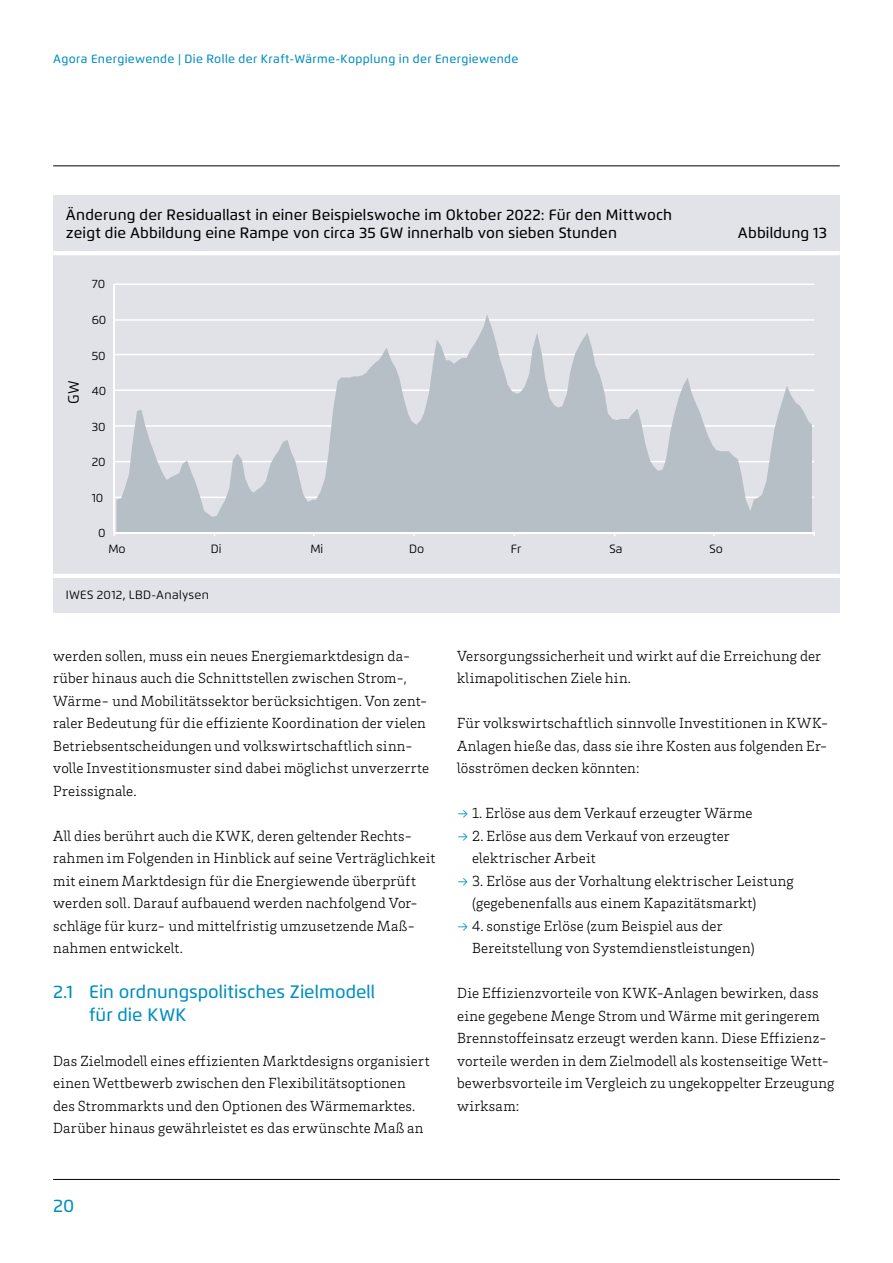
<style>
.page{position:relative;width:893px;height:1263px;background:#fff}
.page>*{position:absolute;margin:0;border:0;box-sizing:border-box;transform-origin:0 0}
.t1{font:500 18px/22.5px "Flexo";color:#008ec1}
.t2{font:300 15px/22.5px "Brix Slab";letter-spacing:.01em;color:#000}
.t3{font:500 15px/18px "Flexo";letter-spacing:.01em;color:#000}
.t4{font:15px "Flexo";color:#000}
.t5{font:500 12px "Flexo";letter-spacing:.03em;color:#008ec1}
.t6{font:12px "Flexo";letter-spacing:.02em;color:#000}
.s1{color:#008ec1}
</style>
<div class="page">
<hr style="left:53px;top:166px;width:787px;height:1px;background:#000">
<hr style="left:53px;top:1179px;width:787px;height:1px;background:#000">
<div style="left:53px;top:233px;width:787px;height:361px;background:#e1e2e8"></div>
<hr style="left:114px;top:497px;width:700px;height:1px;background:#fff">
<hr style="left:114px;top:461px;width:700px;height:1px;background:#fff">
<hr style="left:114px;top:425px;width:700px;height:2px;background:#fff">
<hr style="left:114px;top:389px;width:700px;height:2px;background:#fff">
<hr style="left:114px;top:354px;width:700px;height:1px;background:#fff">
<hr style="left:114px;top:319px;width:700px;height:2px;background:#fff">
<hr style="left:114px;top:283px;width:700px;height:2px;background:#fff">
<svg style="left:116px;top:315px;width:696px;height:217px;fill:#b7bfc5"></svg>
<hr style="left:113px;top:284px;width:2px;height:249px;background:#fff">
<hr style="left:114px;top:532px;width:700px;height:1px;background:#fff">
<div style="left:53px;top:576px;width:787px;height:37px;background:#e1e3e9"></div>
<hr style="left:53px;top:574px;width:787px;height:4px;background:#fff">
<div style="left:53px;top:196px;width:787px;height:55px;background:#e1e3e9"></div>
<hr style="left:53px;top:251px;width:787px;height:4px;background:#fff">
<p class="t5" style="left:53px;top:51px;width:467px">Agora Energiewende | Die Rolle der Kraft-Wärme-Kopplung in der Energiewende</p>
<p class="t3" style="left:66px;top:206px;width:607px">Änderung der Residuallast in einer Beispielswoche im Oktober 2022: Für den Mittwoch zeigt die Abbildung eine Rampe von circa 35 GW innerhalb von sieben Stunden</p>
<p class="t6" style="left:92px;top:277px;width:15px">70</p>
<p class="t6" style="left:92px;top:313px;width:16px">60</p>
<p class="t4" style="left:64px;top:404px;width:25px;rotate:-90deg">GW</p>
<p class="t6" style="left:92px;top:348px;width:16px">50</p>
<p class="t6" style="left:92px;top:384px;width:16px">40</p>
<p class="t6" style="left:92px;top:419px;width:15px">30</p>
<p class="t6" style="left:92px;top:455px;width:15px">20</p>
<p class="t6" style="left:92px;top:490px;width:13px">10</p>
<p class="t6" style="left:98px;top:526px;width:9px">0</p>
<p class="t6" style="left:108px;top:541px;width:19px">Mo</p>
<p class="t6" style="left:211px;top:541px;width:12px">Di</p>
<p class="t6" style="left:310px;top:541px;width:14px">Mi</p>
<p class="t6" style="left:409px;top:541px;width:17px">Do</p>
<p class="t6" style="left:511px;top:541px;width:12px">Fr</p>
<p class="t6" style="left:609px;top:541px;width:14px">Sa</p>
<p class="t6" style="left:709px;top:541px;width:15px">So</p>
<p class="t6" style="left:66px;top:588px;width:144px">IWES 2012, LBD-Analysen</p>
<p class="t3" style="left:738px;top:224px;width:91px">Abbildung 13</p>
<p class="t2" style="left:53px;top:644px;width:378px">werden sollen, muss ein neues Energiemarktdesign da&shy;rüber hinaus auch die Schnittstellen zwischen Strom-, Wärme- und Mobilitätssektor berücksichtigen. Von zent&shy;raler Bedeutung für die effiziente Koordination der vielen Betriebsentscheidungen und volkswirtschaftlich sinn&shy;volle Investitionsmuster sind dabei möglichst unverzerrte Preissignale.</p>
<p class="t2" style="left:53px;top:824px;width:384px">All dies berührt auch die KWK, deren geltender Rechts&shy;rahmen im Folgenden in Hinblick auf seine Verträglichkeit mit einem Marktdesign für die Energiewende überprüft werden soll. Darauf aufbauend werden nachfolgend Vor&shy;schläge für kurz- und mittelfristig umzusetzende Maß&shy;nahmen entwickelt.</p>
<p class="t1" style="left:89px;top:981px;width:287px;text-indent:-36px">2.1 Ein ordnungspolitisches Zielmodell für die KWK</p>
<p class="t2" style="left:53px;top:1049px;width:378px">Das Zielmodell eines effizienten Marktdesigns organisiert einen Wettbewerb zwischen den Flexibilitätsoptionen des Strommarkts und den Optionen des Wärmemarktes.<br>Darüber hinaus gewährleistet es das erwünschte Maß an</p>
<p class="t2" style="left:457px;top:644px;width:366px">Versorgungssicherheit und wirkt auf die Erreichung der klimapolitischen Ziele hin.</p>
<p class="t2" style="left:457px;top:711px;width:373px;text-align:justify">Für volkswirtschaftlich sinnvolle Investitionen in KWK-Anlagen hieße das, dass sie ihre Kosten aus folgenden Er&shy;lösströmen decken könnten:</p>
<p class="t2" style="left:457px;top:801px;width:297px"><span class="s1">→</span> 1. Erlöse aus dem Verkauf erzeugter Wärme</p>
<p class="t2" style="left:472px;top:824px;width:259px;text-indent:-15px"><span class="s1">→</span> 2. Erlöse aus dem Verkauf von erzeugter elektrischer Arbeit</p>
<p class="t2" style="left:472px;top:869px;width:323px;text-indent:-15px"><span class="s1">→</span> 3. Erlöse aus der Vorhaltung elektrischer Leistung (gegebenenfalls aus einem Kapazitätsmarkt)</p>
<p class="t2" style="left:472px;top:914px;width:284px;text-indent:-15px"><span class="s1">→</span> 4. sonstige Erlöse (zum Beispiel aus der<br>Bereitstellung von Systemdienstleistungen)</p>
<p class="t2" style="left:457px;top:981px;width:379px">Die Effizienzvorteile von KWK-Anlagen bewirken, dass eine gegebene Menge Strom und Wärme mit geringerem Brennstoffeinsatz erzeugt werden kann. Diese Effizienz&shy;vorteile werden in dem Zielmodell als kostenseitige Wett&shy;bewerbsvorteile im Vergleich zu ungekoppelter Erzeugung wirksam:</p>
<p class="t1" style="left:53px;top:1194px;width:23px">20</p>
</div>
